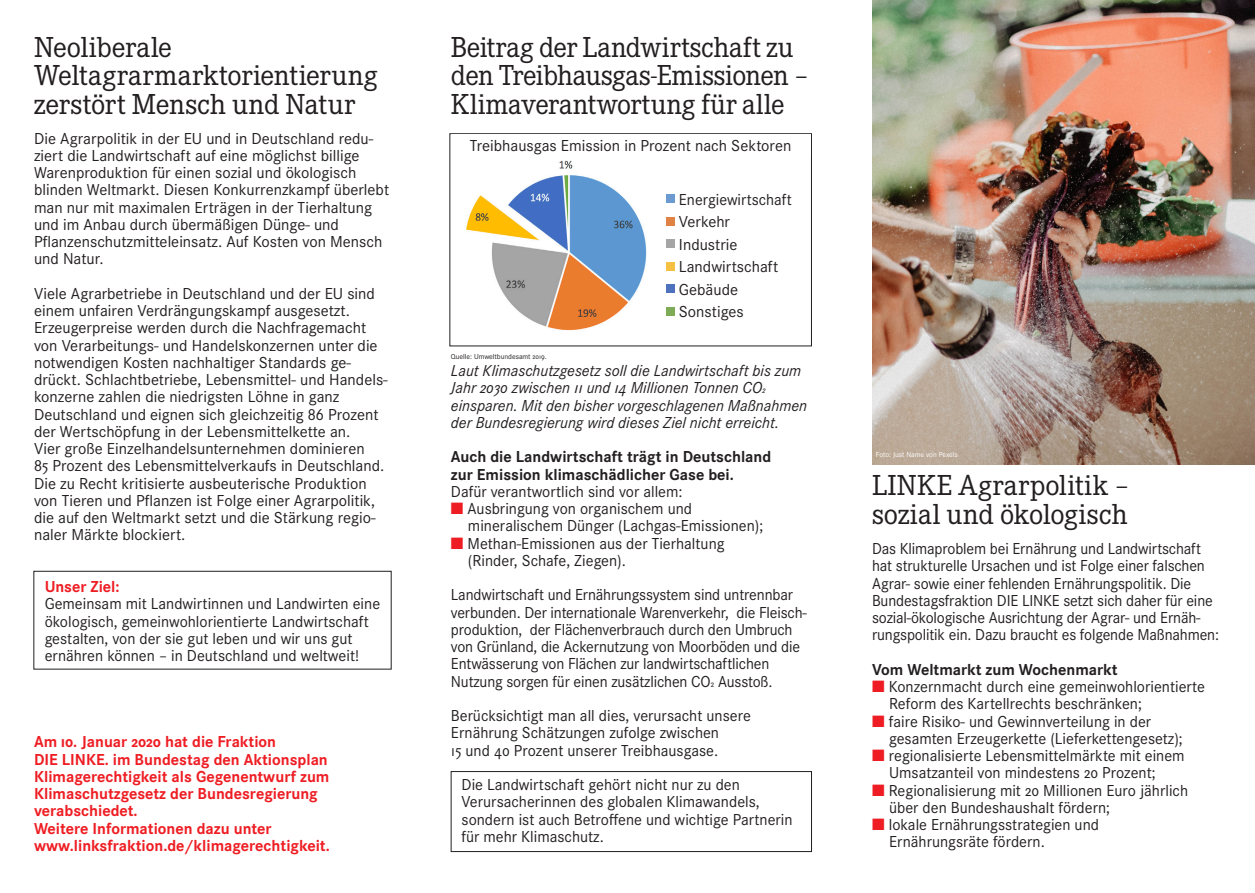
<style>
.page{position:relative;width:1255px;height:893px;background:#fff}
.page>*{position:absolute;margin:0;border:0;box-sizing:border-box;transform-origin:0 0}
.Überschrift{font:30px/28.5px "Corporate E";letter-spacing:-.005em;color:#231f20}
.Fließtext{font:16.5px/17.2px "Corporate S";color:#231f20}
.Fließtext-2{font:16.5px/17.2px "Corporate S";color:#231f20;scale:.96 1}
.Fließtext-3{font:700 16.5px/17.2px "Corporate S";color:#ee1d23}
.Fließtext-4{font:italic 16.5px/17.2px "Corporate S";color:#231f20}
.Fließtext-5{font:700 16.5px/17.2px "Corporate S";color:#231f20}
.Bildnachweis{font:7.5px "Corporate S";color:#231f20}
.Bildnachweis-2{font:7.5px "Corporate S";color:#fff}
.s1{font-weight:700;color:#ee1d23}
.s2{color:#ee1d23}
</style>
<div class="page">
<img style="left:466px;top:160px;width:181px;height:171px">
<div style="left:666px;top:194px;width:8px;height:9px;background:#6b9ad0"></div>
<div style="left:666px;top:217px;width:8px;height:8px;background:#e08244"></div>
<div style="left:666px;top:239px;width:8px;height:9px;background:#a5a5a5"></div>
<div style="left:666px;top:262px;width:8px;height:8px;background:#f6c042"></div>
<div style="left:666px;top:284px;width:8px;height:9px;background:#4e72be"></div>
<div style="left:666px;top:307px;width:8px;height:8px;background:#7eab56"></div>
<div style="left:34px;top:571px;width:357px;height:98px;border:1px solid #231f20"></div>
<img style="left:872px;top:0;width:382px;height:464px">
<div style="left:451px;top:771px;width:360px;height:81px;border:1px solid #231f20"></div>
<p class="Überschrift" style="left:34px;top:33px;width:345px">Neoliberale<br>Weltagrarmarktorientierung zerstört Mensch und Natur</p>
<p class="Fließtext" style="left:34px;top:130px;width:356px">Die Agrarpolitik in der EU und in Deutschland redu&shy;ziert die Landwirtschaft auf eine möglichst billige Warenproduktion für einen sozial und ökologisch blinden Weltmarkt. Diesen Konkurrenzkampf überlebt man nur mit maximalen Erträgen in der Tierhaltung und im Anbau durch übermäßigen Dünge- und Pflanzenschutzmitteleinsatz. Auf Kosten von Mensch und Natur.</p>
<p class="Fließtext" style="left:34px;top:285px;width:355px">Viele Agrarbetriebe in Deutschland und der EU sind einem unfairen Verdrängungskampf ausgesetzt.<br>Erzeugerpreise werden durch die Nachfragemacht von Verarbeitungs- und Handelskonzernen unter die notwendigen Kosten nachhaltiger Standards ge&shy;drückt. Schlachtbetriebe, Lebensmittel- und Handels&shy;konzerne zahlen die niedrigsten Löhne in ganz Deutschland und eignen sich gleichzeitig 86 Prozent der Wertschöpfung in der Lebensmittelkette an.<br>Vier große Einzelhandelsunternehmen dominieren<br>85 Prozent des Lebensmittelverkaufs in Deutschland.<br>Die zu Recht kritisierte ausbeuterische Produktion von Tieren und Pflanzen ist Folge einer Agrarpolitik, die auf den Weltmarkt setzt und die Stärkung regio&shy;naler Märkte blockiert.</p>
<p class="Fließtext" style="left:45px;top:578px;width:337px"><span class="s1">Unser Ziel:<br></span>Gemeinsam mit Landwirtinnen und Landwirten eine ökologisch, gemeinwohlorientierte Landwirtschaft gestalten, von der sie gut leben und wir uns gut ernähren können – in Deutschland und weltweit!</p>
<p class="Fließtext-3" style="left:34px;top:734px;width:297px">Am 10. Januar 2020 hat die Fraktion<br>DIE LINKE. im Bundestag den Aktionsplan Klimagerechtigkeit als Gegenentwurf zum Klimaschutzgesetz der Bundesregierung verabschiedet.<br>Weitere Informationen dazu unter www.linksfraktion.de/klimagerechtigkeit.</p>
<p class="Überschrift" style="left:451px;top:33px;width:359px">Beitrag der Landwirtschaft zu den Treibhausgas-Emissionen –<br>Klimaverantwortung für alle</p>
<p class="Fließtext" style="left:470px;top:137px;width:323px">Treibhausgas Emission in Prozent nach Sektoren</p>
<p class="Fließtext" style="left:679px;top:191px;width:114px">Energiewirtschaft</p>
<p class="Fließtext" style="left:679px;top:213px;width:53px">Verkehr</p>
<p class="Fließtext" style="left:679px;top:236px;width:60px">Industrie</p>
<p class="Fließtext" style="left:679px;top:258px;width:101px">Landwirtschaft</p>
<p class="Fließtext" style="left:679px;top:281px;width:61px">Gebäude</p>
<p class="Fließtext" style="left:679px;top:303px;width:66px">Sonstiges</p>
<p class="Bildnachweis" style="left:451px;top:352px;width:97px">Quelle: Umweltbundesamt 2019.</p>
<p class="Fließtext-4" style="left:451px;top:362px;width:358px">Laut Klimaschutzgesetz soll die Landwirtschaft bis zum Jahr 2030 zwischen 11 und 14 Millionen Tonnen CO2 einsparen. Mit den bisher vorgeschlagenen Maßnahmen der Bundesregierung wird dieses Ziel nicht erreicht.</p>
<p class="Fließtext-5" style="left:451px;top:449px;width:322px">Auch die Landwirtschaft trägt in Deutschland zur Emission klimaschädlicher Gase bei.</p>
<p class="Fließtext" style="left:451px;top:483px;width:233px">Dafür verantwortlich sind vor allem:</p>
<p class="Fließtext" style="left:468px;top:500px;width:297px;text-indent:-17px"><span class="s2">■</span> Ausbringung von organischem und mineralischem Dünger (Lachgas-Emissionen);</p>
<p class="Fließtext" style="left:468px;top:535px;width:258px;text-indent:-17px"><span class="s2">■</span> Methan-Emissionen aus der Tierhaltung (Rinder, Schafe, Ziegen).</p>
<p class="Fließtext-2" style="left:451px;top:586px;width:372px">Landwirtschaft und Ernährungssystem sind untrennbar verbunden. Der internationale Warenverkehr, die Fleisch&shy;produktion, der Flächenverbrauch durch den Umbruch von Grünland, die Ackernutzung von Moorböden und die Entwässerung von Flächen zur landwirtschaftlichen Nutzung sorgen für einen zusätzlichen CO2 Ausstoß.</p>
<p class="Fließtext" style="left:451px;top:707px;width:301px">Berücksichtigt man all dies, verursacht unsere<br>Ernährung Schätzungen zufolge zwischen<br>15 und 40 Prozent unserer Treibhausgase.</p>
<p class="Fließtext" style="left:461px;top:776px;width:332px">Die Landwirtschaft gehört nicht nur zu den Verursacherinnen des globalen Klimawandels, sondern ist auch Betroffene und wichtige Partnerin für mehr Klimaschutz.</p>
<p class="Bildnachweis-2" style="left:875px;top:450px;width:83px">Foto: Just Name von Pexels</p>
<p class="Überschrift" style="left:872px;top:472px;width:259px">LINKE Agrarpolitik – sozial und ökologisch</p>
<p class="Fließtext-2" style="left:872px;top:540px;width:363px">Das Klimaproblem bei Ernährung und Landwirtschaft hat strukturelle Ursachen und ist Folge einer falschen Agrar- sowie einer fehlenden Ernährungspolitik. Die Bundestagsfraktion DIE LINKE setzt sich daher für eine sozial-ökologische Ausrichtung der Agrar- und Ernäh&shy;rungspolitik ein. Dazu braucht es folgende Maßnahmen:</p>
<p class="Fließtext-5" style="left:872px;top:661px;width:247px">Vom Weltmarkt zum Wochenmarkt</p>
<p class="Fließtext" style="left:889px;top:678px;width:317px;text-indent:-17px"><span class="s2">■</span> Konzernmacht durch eine gemeinwohlorientierte<br>Reform des Kartellrechts beschränken;</p>
<p class="Fließtext" style="left:889px;top:712px;width:295px;text-indent:-17px"><span class="s2">■</span> faire Risiko- und Gewinnverteilung in der gesamten Erzeugerkette (Lieferkettengesetz);</p>
<p class="Fließtext" style="left:889px;top:747px;width:297px;text-indent:-17px"><span class="s2">■</span> regionalisierte Lebensmittelmärkte mit einem<br>Umsatzanteil von mindestens 20 Prozent;</p>
<p class="Fließtext" style="left:889px;top:781px;width:300px;text-indent:-17px"><span class="s2">■</span> Regionalisierung mit 20 Millionen Euro jährlich über den Bundeshaushalt fördern;</p>
<p class="Fließtext" style="left:889px;top:816px;width:211px;text-indent:-17px"><span class="s2">■</span> lokale Ernährungsstrategien und<br>Ernährungsräte fördern.</p>
</div>
